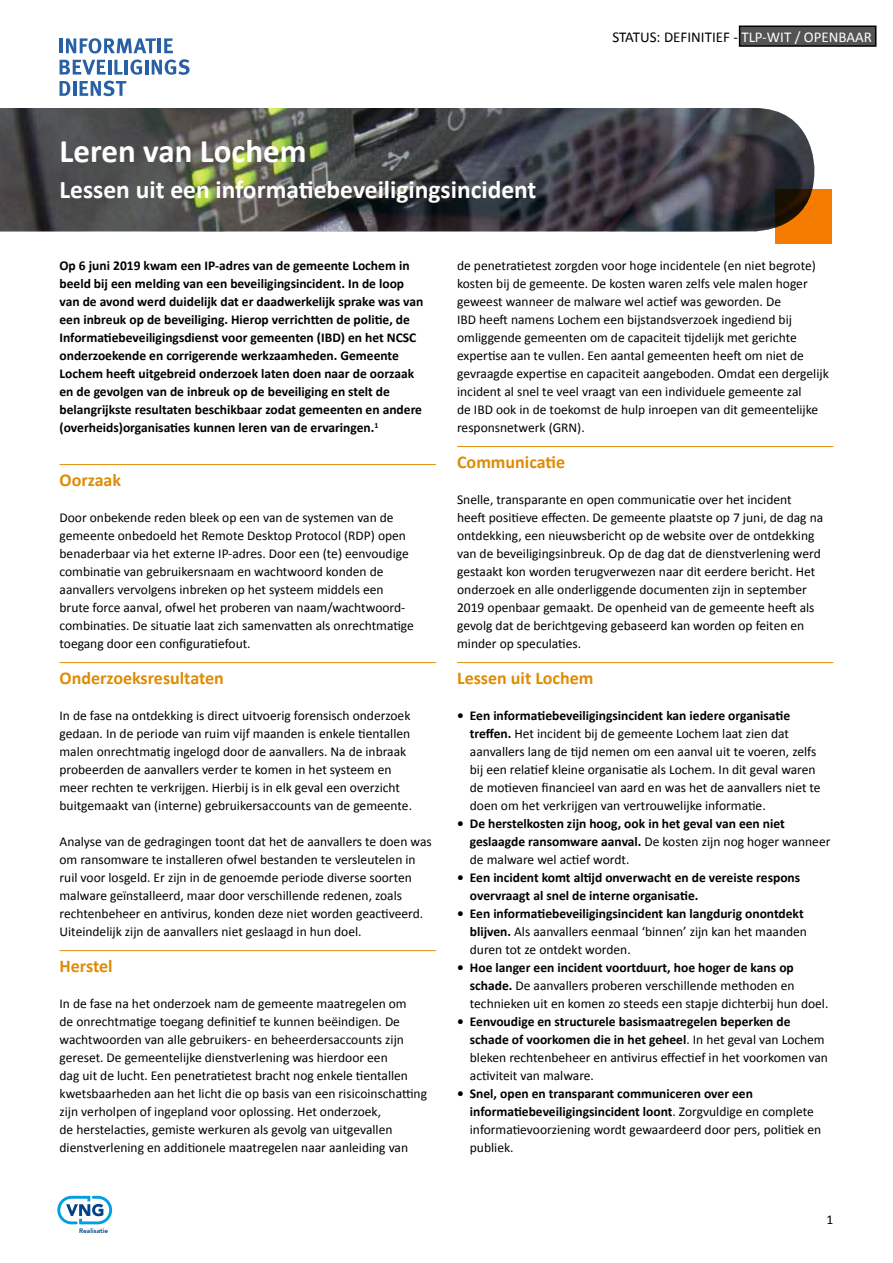
<style>
.page{position:relative;width:893px;height:1263px;background:#fff}
.page>*{position:absolute;margin:0;border:0;box-sizing:border-box;transform-origin:0 0}
.t1{font:700 33px "Calibri";color:#fff}
.t2{font:700 25.5px "Calibri";color:#fff}
.t3{font:700 18px "Calibri";color:#de8c05}
.t4{font:15px "Calibri";color:#000}
.t5{font:13.5px/18px "Calibri";color:#000}
.t6{font:700 13.5px/18px "Calibri";color:#000}
.t7{font:800 6.45px "Avenir LT Std";color:#048}
.s1{color:#fff}
.s2{font-weight:700}
.s3{font-weight:400}
</style>
<div class="page">
<svg style="left:57px;top:1196px;width:55px;height:28px"></svg>
<div style="left:740px;top:26px;width:136px;height:20px;background:#545454"></div>
<div style="left:739px;top:26px;width:137px;height:21px;border:2px solid #000"></div>
<hr style="left:60px;top:464px;width:376px;height:1px;background:#de8c05">
<hr style="left:60px;top:662px;width:376px;height:1px;background:#de8c05">
<hr style="left:60px;top:950px;width:376px;height:1px;background:#de8c05">
<hr style="left:457px;top:446px;width:376px;height:1px;background:#de8c05">
<hr style="left:457px;top:662px;width:376px;height:1px;background:#de8c05">
<hr style="left:60px;top:38px;width:3px;height:15px;background:#2760a4">
<svg style="left:66px;top:38px;width:90px;height:15px"></svg>
<hr style="left:158px;top:38px;width:3px;height:15px;background:#2760a4">
<svg style="left:164px;top:38px;width:9px;height:15px"></svg>
<svg style="left:60px;top:60px;width:45px;height:15px"></svg>
<hr style="left:108px;top:60px;width:3px;height:15px;background:#2760a4">
<svg style="left:114px;top:60px;width:9px;height:15px"></svg>
<hr style="left:125px;top:60px;width:3px;height:15px;background:#2760a4">
<svg style="left:130px;top:60px;width:12px;height:15px"></svg>
<hr style="left:145px;top:60px;width:3px;height:15px;background:#2760a4">
<svg style="left:152px;top:59px;width:38px;height:16px"></svg>
<svg style="left:60px;top:81px;width:10px;height:15px"></svg>
<hr style="left:73px;top:81px;width:3px;height:15px;background:#2760a4">
<svg style="left:80px;top:81px;width:47px;height:15px"></svg>
<img style="left:0;top:108px;width:814px;height:123px">
<svg style="left:775px;top:189px;width:56px;height:54px;background:#ae5800"></svg>
<h1 class="t1" style="left:60px;top:131px;width:248px">Leren van Lochem</h1>
<h2 class="t2" style="left:60px;top:174px;width:478px">Lessen uit een informatiebeveiligingsincident</h2>
<p class="t4" style="left:612px;top:27px;width:261px">STATUS: DEFINITIEF - <span class="s1">TLP-WIT / OPENBAAR</span></p>
<p class="t6" style="left:60px;top:256px;width:365px">Op 6 juni 2019 kwam een IP-adres van de gemeente Lochem in beeld bij een melding van een beveiligingsincident. In de loop van de avond werd duidelijk dat er daadwerkelijk sprake was van een inbreuk op de beveiliging. Hierop verrichtten de politie, de Informatiebeveiligingsdienst voor gemeenten (IBD) en het NCSC onderzoekende en corrigerende werkzaamheden. Gemeente Lochem heeft uitgebreid onderzoek laten doen naar de oorzaak en de gevolgen van de inbreuk op de beveiliging en stelt de belangrijkste resultaten beschikbaar zodat gemeenten en andere (overheids)organisaties kunnen leren van de ervaringen.<sup>1</sup></p>
<h3 class="t3" style="left:60px;top:469px;width:63px">Oorzaak</h3>
<p class="t5" style="left:60px;top:508px;width:356px">Door onbekende reden bleek op een van de systemen van de gemeente onbedoeld het Remote Desktop Protocol (RDP) open benaderbaar via het externe IP-adres. Door een (te) eenvoudige combinatie van gebruikersnaam en wachtwoord konden de aanvallers vervolgens inbreken op het systeem middels een brute force aanval, ofwel het proberen van naam/wachtwoord&shy;combinaties. De situatie laat zich samenvatten als onrechtmatige toegang door een configuratiefout.</p>
<h3 class="t3" style="left:60px;top:667px;width:166px">Onderzoeksresultaten</h3>
<p class="t5" style="left:60px;top:706px;width:354px">In de fase na ontdekking is direct uitvoerig forensisch onderzoek gedaan. In de periode van ruim vijf maanden is enkele tientallen malen onrechtmatig ingelogd door de aanvallers. Na de inbraak probeerden de aanvallers verder te komen in het systeem en meer rechten te verkrijgen. Hierbij is in elk geval een overzicht buitgemaakt van (interne) gebruikersaccounts van de gemeente.</p>
<p class="t5" style="left:60px;top:832px;width:374px">Analyse van de gedragingen toont dat het de aanvallers te doen was om ransomware te installeren ofwel bestanden te versleutelen in ruil voor losgeld. Er zijn in de genoemde periode diverse soorten malware geïnstalleerd, maar door verschillende redenen, zoals rechtenbeheer en antivirus, konden deze niet worden geactiveerd.<br>Uiteindelijk zijn de aanvallers niet geslaagd in hun doel.</p>
<h3 class="t3" style="left:60px;top:955px;width:55px">Herstel</h3>
<p class="t5" style="left:60px;top:994px;width:369px">In de fase na het onderzoek nam de gemeente maatregelen om<br>de onrechtmatige toegang definitief te kunnen beëindigen. De wachtwoorden van alle gebruikers- en beheerdersaccounts zijn gereset. De gemeentelijke dienstverlening was hierdoor een<br>dag uit de lucht. Een penetratietest bracht nog enkele tientallen kwetsbaarheden aan het licht die op basis van een risicoinschatting zijn verholpen of ingepland voor oplossing. Het onderzoek,<br>de herstelacties, gemiste werkuren als gevolg van uitgevallen dienstverlening en additionele maatregelen naar aanleiding van</p>
<p class="t7" style="left:79px;top:1227px;width:30px">Realisatie</p>
<p class="t5" style="left:457px;top:256px;width:373px">de penetratietest zorgden voor hoge incidentele (en niet begrote) kosten bij de gemeente. De kosten waren zelfs vele malen hoger geweest wanneer de malware wel actief was geworden. De<br>IBD heeft namens Lochem een bijstandsverzoek ingediend bij omliggende gemeenten om de capaciteit tijdelijk met gerichte expertise aan te vullen. Een aantal gemeenten heeft om niet de gevraagde expertise en capaciteit aangeboden. Omdat een dergelijk incident al snel te veel vraagt van een individuele gemeente zal<br>de IBD ook in de toekomst de hulp inroepen van dit gemeentelijke responsnetwerk (GRN).</p>
<h3 class="t3" style="left:457px;top:451px;width:109px">Communicatie</h3>
<p class="t5" style="left:457px;top:490px;width:368px">Snelle, transparante en open communicatie over het incident heeft positieve effecten. De gemeente plaatste op 7 juni, de dag na ontdekking, een nieuwsbericht op de website over de ontdekking van de beveiligingsinbreuk. Op de dag dat de dienstverlening werd gestaakt kon worden terugverwezen naar dit eerdere bericht. Het onderzoek en alle onderliggende documenten zijn in september 2019 openbaar gemaakt. De openheid van de gemeente heeft als gevolg dat de berichtgeving gebaseerd kan worden op feiten en minder op speculaties.</p>
<h3 class="t3" style="left:457px;top:667px;width:138px">Lessen uit Lochem</h3>
<p class="t5" style="left:470px;top:706px;width:352px;text-indent:-13px"><span class="s2">• Een informatiebeveiligingsincident kan iedere organisatie treffen.</span> Het incident bij de gemeente Lochem laat zien dat aanvallers lang de tijd nemen om een aanval uit te voeren, zelfs bij een relatief kleine organisatie als Lochem. In dit geval waren de motieven financieel van aard en was het de aanvallers niet te doen om het verkrijgen van vertrouwelijke informatie.</p>
<p class="t6" style="left:470px;top:814px;width:362px;text-indent:-13px">• De herstelkosten zijn hoog, ook in het geval van een niet geslaagde ransomware aanval. <span class="s3">De kosten zijn nog hoger wanneer de malware wel actief wordt.</span></p>
<p class="t6" style="left:470px;top:868px;width:332px;text-indent:-13px">• Een incident komt altijd onverwacht en de vereiste respons overvraagt al snel de interne organisatie.</p>
<p class="t5" style="left:470px;top:904px;width:339px;text-indent:-13px"><span class="s2">• Een informatiebeveiligingsincident kan langdurig onontdekt blijven.</span> Als aanvallers eenmaal ‘binnen’ zijn kan het maanden duren tot ze ontdekt worden.</p>
<p class="t5" style="left:470px;top:958px;width:360px;text-indent:-13px"><span class="s2">• Hoe langer een incident voortduurt, hoe hoger de kans op schade.</span> De aanvallers proberen verschillende methoden en technieken uit en komen zo steeds een stapje dichterbij hun doel.</p>
<p class="t5" style="left:470px;top:1012px;width:360px;text-indent:-13px"><span class="s2">• Eenvoudige en structurele basismaatregelen beperken de schade of voorkomen die in het geheel</span>. In het geval van Lochem bleken rechtenbeheer en antivirus effectief in het voorkomen van activiteit van malware.</p>
<p class="t5" style="left:470px;top:1084px;width:353px;text-indent:-13px"><span class="s2">• Snel, open en transparant communiceren over een informatiebeveiligingsincident loont</span>. Zorgvuldige en complete informatievoorziening wordt gewaardeerd door pers, politiek en publiek.</p>
<p class="t5" style="left:827px;top:1210px;width:8px">1</p>
</div>
